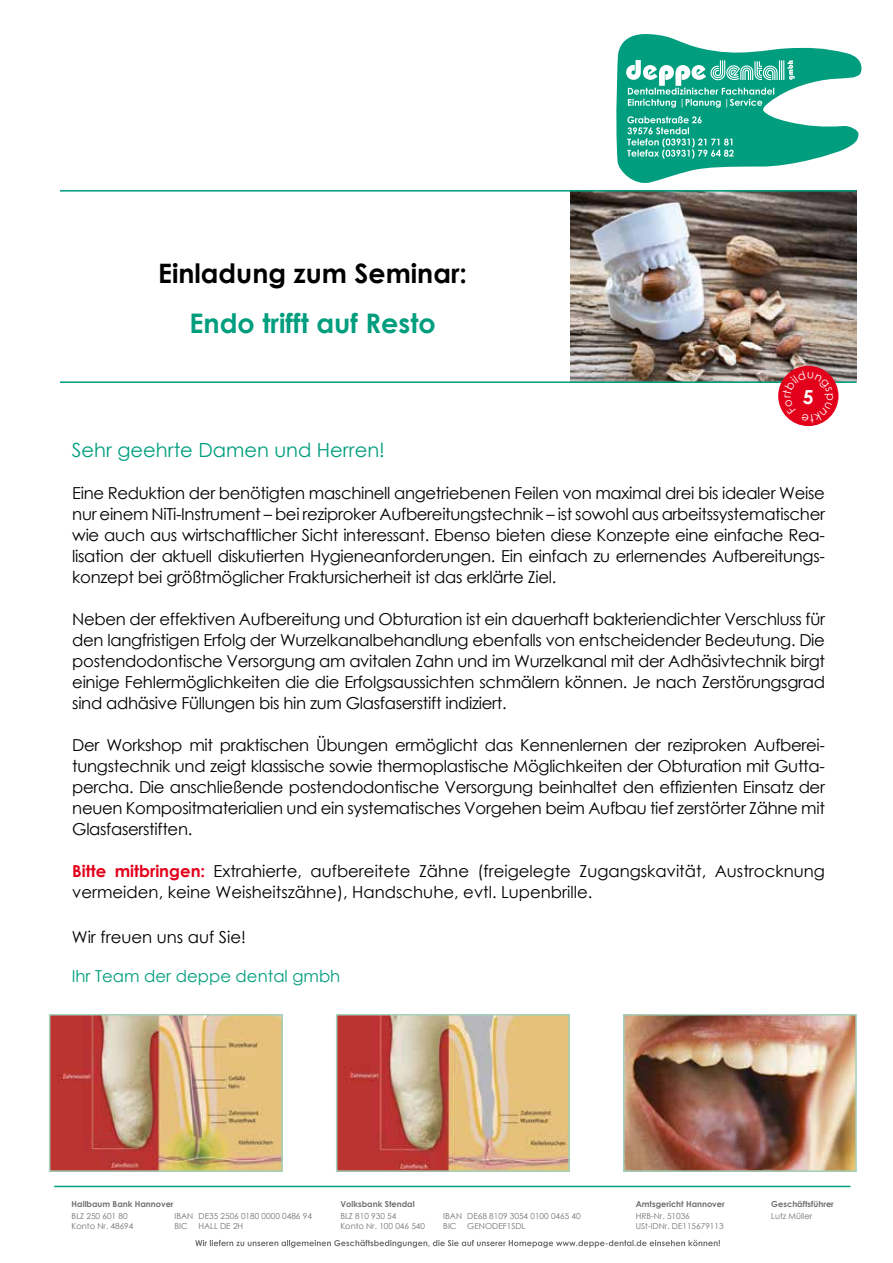
<style>
.page{position:relative;width:893px;height:1263px;background:#fff}
.page>*{position:absolute;margin:0;border:0;box-sizing:border-box;transform-origin:0 0}
.t1{font:700 27px "Century Gothic";color:#009e7e}
.t2{font:700 26.7px "Century Gothic";color:#000}
.t3{font:19.5px "Century Gothic";color:#009e7e}
.t4{font:700 19.35px "Century Gothic";color:#fff}
.t5{font:16.5px/21px "Century Gothic";letter-spacing:-.02em;color:#000;text-align:justify}
.t6{font:16.5px/21px "Century Gothic";color:#000}
.t7{font:16.5px "Century Gothic";color:#009e7e}
.t8{font:8.25px/9.9px "Century Gothic";color:#707172}
.t9{font:700 8.25px "Century Gothic";color:#707172}
.s1{font-weight:700;color:#e2001a}
</style>
<div class="page">
<svg style="left:195px;top:1240px;width:525px;height:8px"></svg>
<hr style="left:54px;top:1186px;width:796px;height:1px;background:#009e7e">
<svg style="left:616px;top:34px;width:246px;height:149px"></svg>
<img style="left:570px;top:192px;width:286px;height:189px">
<hr style="left:60px;top:190px;width:796px;height:2px;background:#009e7e">
<hr style="left:60px;top:381px;width:796px;height:2px;background:#009e7e">
<img style="left:52px;top:1017px;width:228px;height:152px">
<div style="left:49px;top:1014px;width:234px;height:158px;border:2px solid #a2d2bb"></div>
<img style="left:626px;top:1017px;width:228px;height:152px">
<div style="left:623px;top:1014px;width:234px;height:158px;border:2px solid #a2d2bb"></div>
<img style="left:339px;top:1017px;width:228px;height:152px">
<div style="left:336px;top:1014px;width:234px;height:158px;border:2px solid #a2d2bb"></div>
<div style="left:778px;top:366px;width:60px;height:60px;background:#e2001a;border-radius:50%"></div>
<svg style="left:783px;top:371px;width:50px;height:52px"></svg>
<h2 class="t2" style="left:158px;top:253px;width:310px">Einladung zum Seminar:</h2>
<h1 class="t1" style="left:189px;top:302px;width:248px">Endo trifft auf Resto</h1>
<p class="t4" style="left:803px;top:382px;width:12px">5</p>
<p class="t3" style="left:72px;top:436px;width:315px">Sehr geehrte Damen und Herren!</p>
<p class="t5" style="left:72px;top:482px;width:754px">Eine Reduktion der benötigten maschinell angetriebenen Feilen von maximal drei bis idealer Weise nur einem NiTi-Instrument – bei reziproker Aufbereitungstechnik – ist sowohl aus arbeitssystematischer wie auch aus wirtschaftlicher Sicht interessant. Ebenso bieten diese Konzepte eine einfache Rea&shy;lisation der aktuell diskutierten Hygieneanforderungen. Ein einfach zu erlernendes Aufbereitungs&shy;konzept bei größtmöglicher Fraktursicherheit ist das erklärte Ziel.</p>
<p class="t5" style="left:72px;top:608px;width:754px">Neben der effektiven Aufbereitung und Obturation ist ein dauerhaft bakteriendichter Verschluss für den langfristigen Erfolg der Wurzelkanalbehandlung ebenfalls von entscheidender Bedeutung. Die postendodontische Versorgung am avitalen Zahn und im Wurzelkanal mit der Adhäsivtechnik birgt einige Fehlermöglichkeiten die die Erfolgsaussichten schmälern können. Je nach Zerstörungsgrad sind adhäsive Füllungen bis hin zum Glasfaserstift indiziert.</p>
<p class="t5" style="left:72px;top:734px;width:754px">Der Workshop mit praktischen Übungen ermöglicht das Kennenlernen der reziproken Aufberei&shy;tungstechnik und zeigt klassische sowie thermoplastische Möglichkeiten der Obturation mit Gutta&shy;percha. Die anschließende postendodontische Versorgung beinhaltet den effizienten Einsatz der neuen Kompositmaterialien und ein systematisches Vorgehen beim Aufbau tief zerstörter Zähne mit Glasfaserstiften.</p>
<p class="t6" style="left:72px;top:860px;width:754px"><span class="s1">Bitte mitbringen:</span> Extrahierte, aufbereitete Zähne (freigelegte Zugangskavität, Austrocknung vermeiden, keine Weisheitszähne), Handschuhe, evtl. Lupenbrille.</p>
<p class="t6" style="left:72px;top:926px;width:176px">Wir freuen uns auf Sie!</p>
<p class="t7" style="left:72px;top:965px;width:270px">Ihr Team der deppe dental gmbh</p>
<p class="t9" style="left:72px;top:1198px;width:103px">Hallbaum Bank Hannover</p>
<p class="t8" style="left:72px;top:1211px;width:63px">BLZ 250 601 80<br>Konto Nr. 48694</p>
<p class="t9" style="left:340px;top:1198px;width:76px">Volksbank Stendal</p>
<p class="t8" style="left:340px;top:1211px;width:86px">BLZ 810 930 54<br>Konto Nr. 100 046 540</p>
<p class="t8" style="left:175px;top:1211px;width:139px">IBAN DE35 2506 0180 0000 0486 94<br>BIC</p>
<p class="t8" style="left:199px;top:1221px;width:46px">HALL DE 2H</p>
<p class="t8" style="left:443px;top:1211px;width:139px">IBAN DE68 8109 3054 0100 0465 40<br>BIC</p>
<p class="t8" style="left:467px;top:1221px;width:60px">GENODEF1SDL</p>
<p class="t9" style="left:636px;top:1198px;width:91px">Amtsgericht Hannover</p>
<p class="t8" style="left:636px;top:1211px;width:89px">HRB-Nr. 51036<br>USt-IDNr. DE115679113</p>
<p class="t9" style="left:771px;top:1198px;width:64px">Geschäftsführer</p>
<p class="t8" style="left:771px;top:1211px;width:43px">Lutz Müller</p>
</div>
